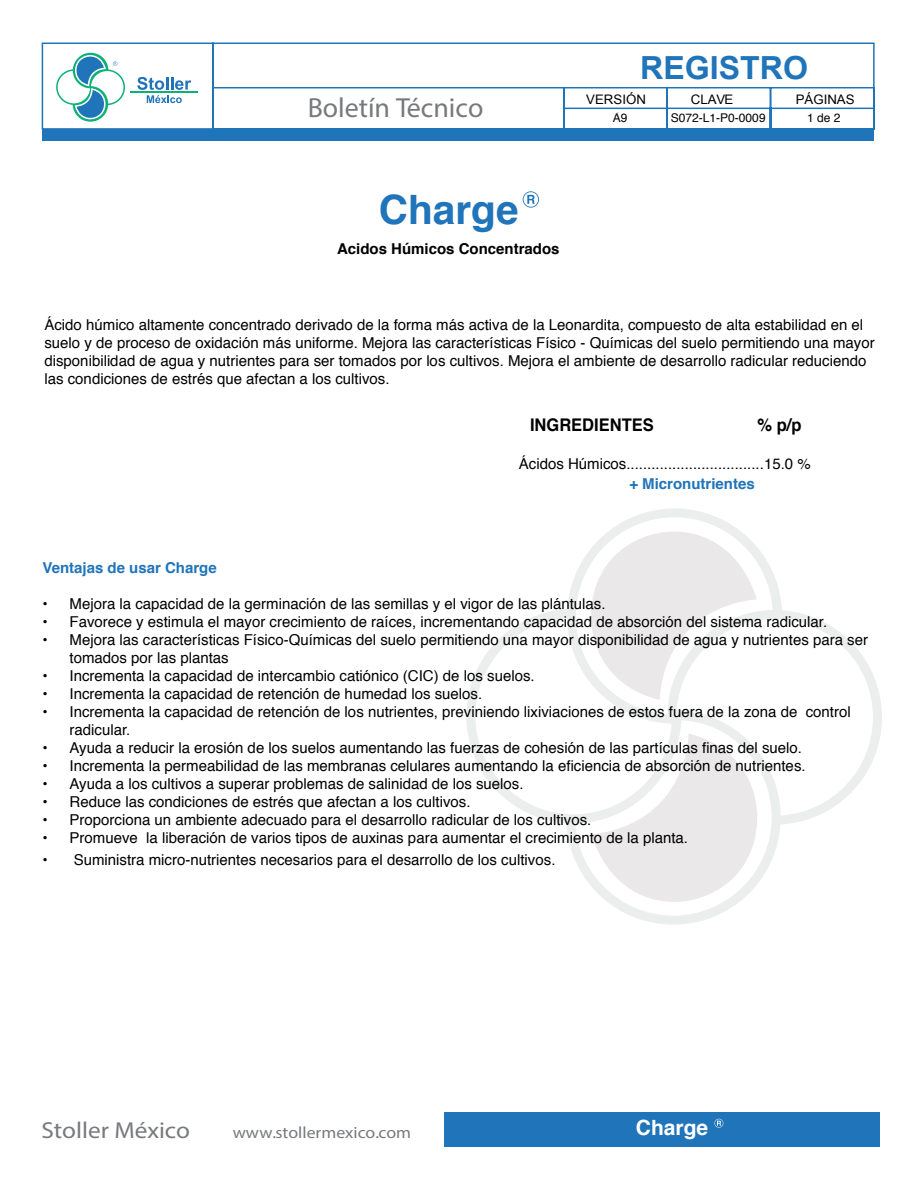
<style>
.page{position:relative;width:918px;height:1188px;background:#fff}
.page>*{position:absolute;margin:0;border:0;box-sizing:border-box;transform-origin:0 0}
.t1{font:700 40.5px "Helvetica";color:#2074b9}
.t2{font:700 31.8px "Arial";color:#2074b9}
.t3{font:27.6px "Myriad Pro";color:#77797d}
.t4{font:23.1px "Myriad Pro";color:#77797d;scale:1.09 1}
.t5{font:700 21px "Helvetica";color:#fff}
.t6{font:700 17.4px "Helvetica";color:#000;scale:.95 1}
.t7{font:16.65px "Myriad Pro";color:#000}
.t8{font:16.35px "Myriad Pro";color:#77797d;scale:1.09 1}
.t9{font:15px/18px "Helvetica";color:#000}
.t10{font:700 15px "Helvetica";color:#2074b9}
.t11{font:700 15px "Helvetica";color:#000}
.t12{font:13.05px "Arial";color:#000}
.t13{font:12.45px "Myriad Pro";color:#000}
.t14{font:12px "Helvetica";color:#000}
</style>
<div class="page">
<svg style="left:466px;top:509px;width:416px;height:416px"></svg>
<div style="left:42px;top:129px;width:832px;height:12px;background:#2074b9"></div>
<svg style="left:41px;top:42px;width:834px;height:88px"></svg>
<svg style="left:523px;top:191px;width:16px;height:17px"></svg>
<div style="left:671px;top:113px;width:97px;height:13px;background:#fff"></div>
<div style="left:613px;top:113px;width:18px;height:12px;background:#fff"></div>
<div style="left:444px;top:1112px;width:435px;height:34px;background:#2074b9"></div>
<svg style="left:714px;top:1119px;width:9px;height:9px"></svg>
<h3 class="t3" style="left:308px;top:91px;width:177px">Boletín Técnico</h3>
<h2 class="t2" style="left:640px;top:46px;width:169px">REGISTRO</h2>
<p class="t12" style="left:586px;top:91px;width:61px">VERSIÓN</p>
<p class="t12" style="left:691px;top:91px;width:44px">CLAVE</p>
<p class="t12" style="left:796px;top:91px;width:60px">PÁGINAS</p>
<p class="t7" style="left:613px;top:108px;width:20px">A1</p>
<p class="t13" style="left:676px;top:112px;width:90px">S072-L1-P0-0001</p>
<p class="t14" style="left:613px;top:108px;width:16px">A9</p>
<p class="t14" style="left:671px;top:108px;width:96px">S072-L1-P0-0009</p>
<p class="t14" style="left:807px;top:108px;width:35px">1 de 2</p>
<h1 class="t1" style="left:379px;top:177px;width:141px">Charge</h1>
<p class="t11" style="left:337px;top:237px;width:224px">Acidos Húmicos Concentrados</p>
<p class="t9" style="left:44px;top:316px;width:832px">Ácido húmico altamente concentrado derivado de la forma más activa de la Leonardita, compuesto de alta estabilidad en el suelo y de proceso de oxidación más uniforme. Mejora las características Físico - Químicas del suelo permitiendo una mayor disponibilidad de agua y nutrientes para ser tomados por los cultivos. Mejora el ambiente de desarrollo radicular reduciendo las condiciones de estrés que afectan a los cultivos.</p>
<p class="t6" style="left:530px;top:411px;width:132px">INGREDIENTES</p>
<p class="t6" style="left:758px;top:411px;width:48px">% p/p</p>
<p class="t9" style="left:519px;top:456px;width:293px">Ácidos Húmicos.................................15.0 %</p>
<p class="t10" style="left:629px;top:472px;width:127px">+ Micronutrientes</p>
<p class="t10" style="left:43px;top:556px;width:176px">Ventajas de usar Charge</p>
<p class="t9" style="left:43px;top:596px;width:565px">• Mejora la capacidad de la germinación de las semillas y el vigor de las plántulas.</p>
<p class="t9" style="left:43px;top:614px;width:786px">• Favorece y estimula el mayor crecimiento de raíces, incrementando capacidad de absorción del sistema radicular.</p>
<p class="t9" style="left:70px;top:632px;width:800px;text-indent:-27px">• Mejora las características Físico-Químicas del suelo permitiendo una mayor disponibilidad de agua y nutrientes para ser tomados por las plantas</p>
<p class="t9" style="left:43px;top:668px;width:494px">• Incrementa la capacidad de intercambio catiónico (CIC) de los suelos.</p>
<p class="t9" style="left:43px;top:686px;width:441px">• Incrementa la capacidad de retención de humedad los suelos.</p>
<p class="t9" style="left:70px;top:704px;width:783px;text-indent:-27px">• Incrementa la capacidad de retención de los nutrientes, previniendo lixiviaciones de estos fuera de la zona de control radicular.</p>
<p class="t9" style="left:43px;top:740px;width:761px">• Ayuda a reducir la erosión de los suelos aumentando las fuerzas de cohesión de las partículas finas del suelo.</p>
<p class="t9" style="left:43px;top:758px;width:765px">• Incrementa la permeabilidad de las membranas celulares aumentando la eficiencia de absorción de nutrientes.</p>
<p class="t9" style="left:43px;top:776px;width:483px">• Ayuda a los cultivos a superar problemas de salinidad de los suelos.</p>
<p class="t9" style="left:43px;top:794px;width:430px">• Reduce las condiciones de estrés que afectan a los cultivos.</p>
<p class="t9" style="left:43px;top:812px;width:550px">• Proporciona un ambiente adecuado para el desarrollo radicular de los cultivos.</p>
<p class="t9" style="left:43px;top:830px;width:647px">• Promueve la liberación de varios tipos de auxinas para aumentar el crecimiento de la planta.</p>
<p class="t9" style="left:43px;top:851px;width:514px">• Suministra micro-nutrientes necesarios para el desarrollo de los cultivos.</p>
<h3 class="t4" style="left:41px;top:1116px;width:138px">Stoller México</h3>
<p class="t8" style="left:233px;top:1123px;width:165px">www.stollermexico.com</p>
<h3 class="t5" style="left:636px;top:1110px;width:74px">Charge</h3>
</div>
